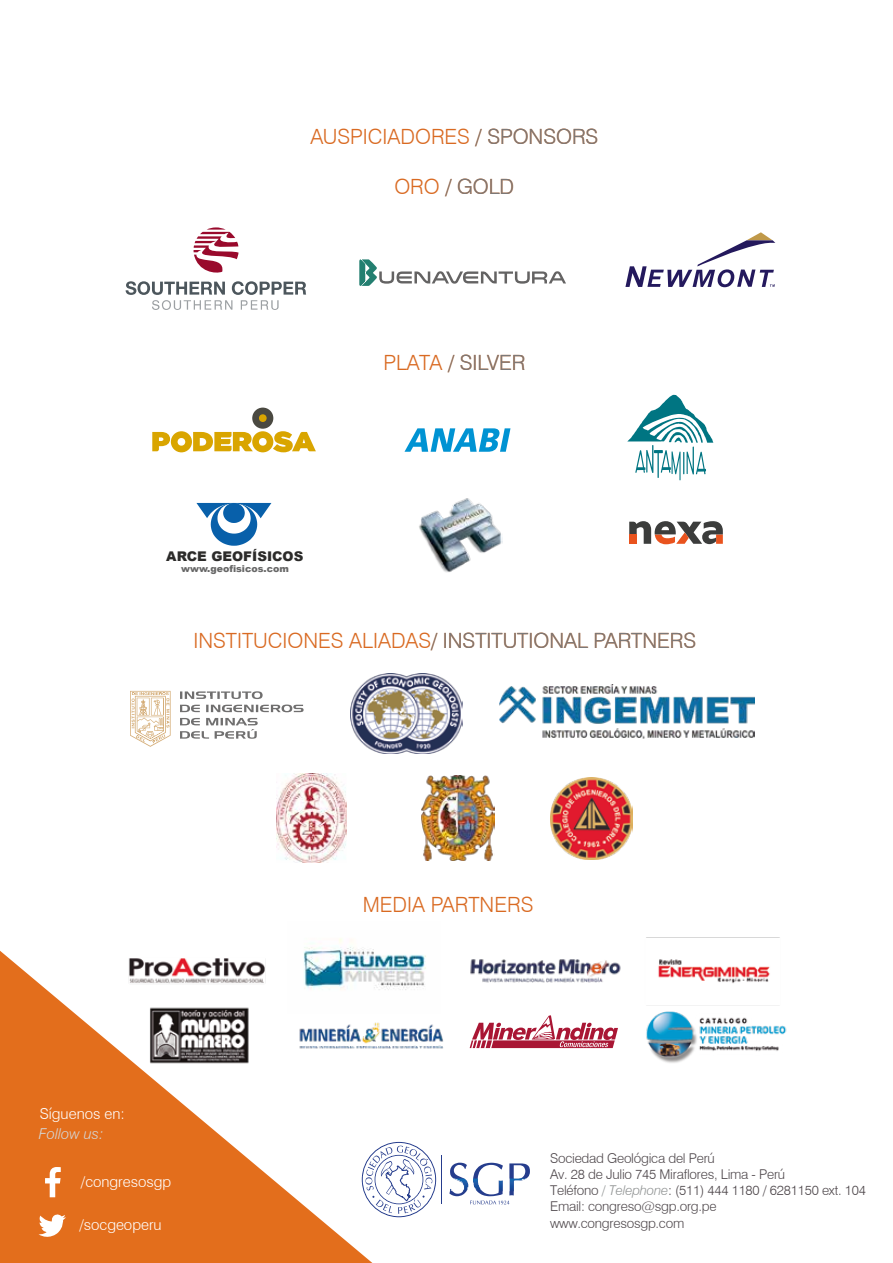
<style>
.page{position:relative;width:893px;height:1263px;background:#fff}
.page>*{position:absolute;margin:0;border:0;box-sizing:border-box;transform-origin:0 0}
.t1{font:300 21px "Swiss 721 BT";color:#7b7979}
.t2{font:300 21px "Swiss 721 BT";color:#d96a22}
.t3{font:300 15px "Swiss 721 BT";color:#fff}
.t4{font:italic 300 15px "Swiss 721 BT";color:#d5d6d5}
.t5{font:300 13.5px/16.2px "Swiss 721 BT";letter-spacing:-.015em;color:#4f484c}
.t6{font:900 13.35px "Arial";color:#2c2b2a}
.t7{font:900 9.45px "Arial";color:#676767}
.s1{color:#7b7979}
.s2{color:#d96a22}
.s3{font-style:italic;color:#919494}
</style>
<div class="page">
<hr style="left:441px;top:1155px;width:1px;height:49px;background:#263d8d">
<svg style="left:449px;top:1163px;width:81px;height:41px"></svg>
<svg style="left:372px;top:1142px;width:64px;height:75px"></svg>
<svg style="left:0;top:951px;width:372px;height:312px;fill:#e36e1c"></svg>
<svg style="left:38px;top:1213px;width:28px;height:27px"></svg>
<svg style="left:45px;top:1167px;width:16px;height:30px"></svg>
<svg style="left:130px;top:691px;width:41px;height:56px"></svg>
<svg style="left:180px;top:691px;width:124px;height:48px"></svg>
<img style="left:277px;top:773px;width:69px;height:90px">
<img style="left:422px;top:776px;width:72px;height:85px">
<img style="left:550px;top:777px;width:82px;height:82px">
<img style="left:117px;top:951px;width:161px;height:38px">
<img style="left:646px;top:937px;width:134px;height:46px">
<img style="left:470px;top:959px;width:151px;height:24px">
<img style="left:287px;top:938px;width:139px;height:42px">
<img style="left:110px;top:989px;width:157px;height:89px">
<img style="left:646px;top:1005px;width:141px;height:58px">
<img style="left:267px;top:980px;width:206px;height:102px">
<svg style="left:470px;top:1015px;width:148px;height:33px"></svg>
<img style="left:419px;top:498px;width:83px;height:75px">
<svg style="left:629px;top:521px;width:94px;height:23px"></svg>
<svg style="left:194px;top:227px;width:45px;height:46px"></svg>
<svg style="left:126px;top:281px;width:180px;height:29px"></svg>
<div style="left:252px;top:408px;width:21px;height:21px;background:#4a4941;border-radius:50%"></div>
<svg style="left:259px;top:414px;width:8px;height:8px"></svg>
<svg style="left:152px;top:431px;width:164px;height:21px"></svg>
<svg style="left:404px;top:428px;width:106px;height:24px"></svg>
<svg style="left:627px;top:395px;width:86px;height:85px"></svg>
<svg style="left:625px;top:232px;width:150px;height:55px"></svg>
<svg style="left:196px;top:503px;width:75px;height:43px"></svg>
<img style="left:499px;top:684px;width:255px;height:54px">
<img style="left:351px;top:673px;width:112px;height:80px">
<svg style="left:359px;top:259px;width:207px;height:27px"></svg>
<h1 class="t2" style="left:310px;top:123px;width:289px">AUSPICIADORES <span class="s1">/ SPONSORS</span></h1>
<h1 class="t1" style="left:394px;top:174px;width:121px"><span class="s2">ORO</span> / GOLD</h1>
<p class="t6" style="left:166px;top:547px;width:139px">ARCE GEOFÍSICOS</p>
<p class="t7" style="left:181px;top:561px;width:109px">www.geofisicos.com</p>
<h1 class="t1" style="left:383px;top:350px;width:143px"><span class="s2">PLATA</span> / SILVER</h1>
<h1 class="t1" style="left:193px;top:627px;width:504px"><span class="s2">INSTITUCIONES ALIADAS</span>/ INSTITUTIONAL PARTNERS</h1>
<p class="t3" style="left:40px;top:1104px;width:87px">Síguenos en:</p>
<p class="t4" style="left:39px;top:1124px;width:66px">Follow us:</p>
<p class="t3" style="left:81px;top:1172px;width:92px">/congresosgp</p>
<p class="t3" style="left:79px;top:1216px;width:84px">/socgeoperu</p>
<h1 class="t2" style="left:363px;top:892px;width:172px">MEDIA PARTNERS</h1>
<p class="t5" style="left:550px;top:1150px;width:317px">Sociedad Geológica del Perú<br>Av. 28 de Julio 745 Miraflores, Lima - Perú<br>Teléfono <span class="s3">/ Telephone</span>: (511) 444 1180 / 6281150 ext. 104<br>Email: congreso@sgp.org.pe<br>www.congresosgp.com</p>
</div>
